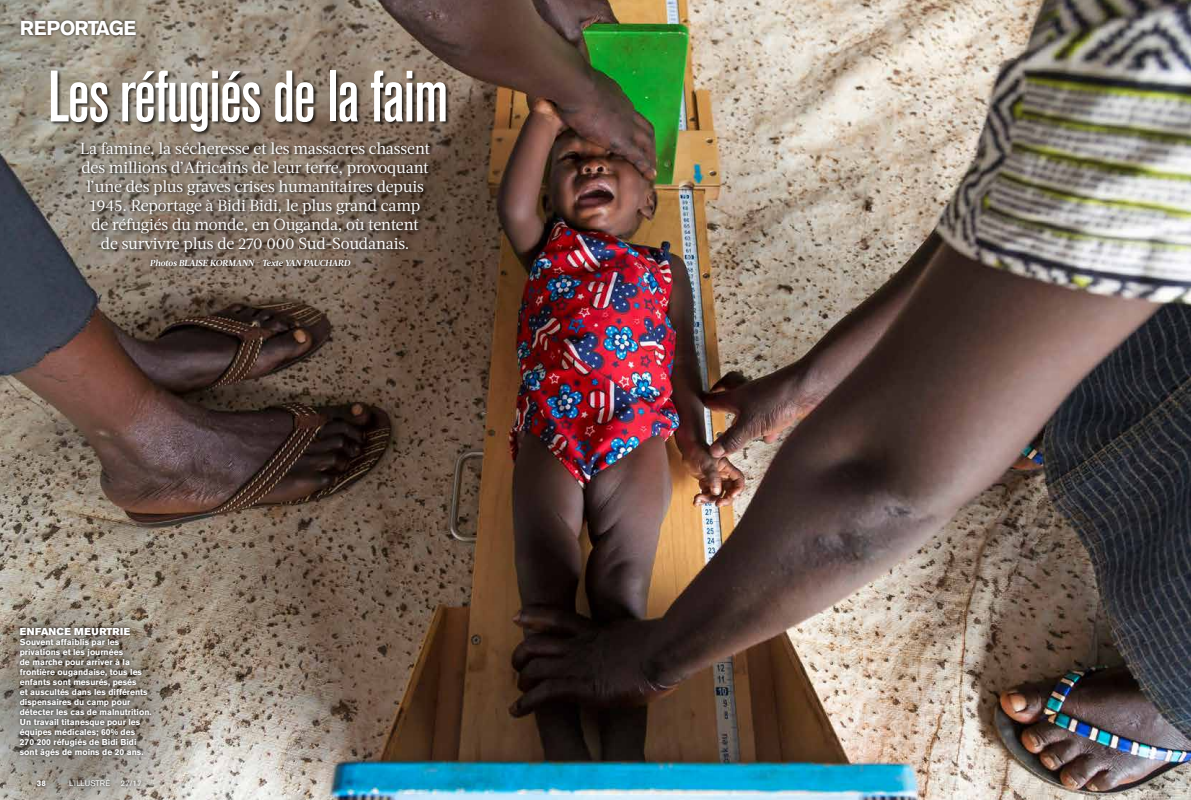
<style>
.page{position:relative;width:1191px;height:800px;background:#fff}
.page>*{position:absolute;margin:0;border:0;box-sizing:border-box;transform-origin:0 0}
.t1{font:500 condensed 72px "Akzidenz Grotesk BE";letter-spacing:-.02em;color:#fff}
.t2{font:700 20px "Akzidenz Grotesk BE";letter-spacing:-.04em;color:#fff}
.t3{font:16px/19px "Acta";letter-spacing:-.01em;color:#fff;text-align:center}
.t4{font:10px "Akzidenz Grotesk BE Super";letter-spacing:.065em;color:#fff}
.t5{font:italic 700 8.8px "Acta";letter-spacing:-.015em;color:#fff}
.t6{font:700 8.5px/10px "Akzidenz Grotesk BE";color:#fff}
.t7{font:8px "Akzidenz Grotesk BE";color:#fff}
.t8{font:700 8px "Akzidenz Grotesk BE";color:#fff}
</style>
<div class="page">
<img style="left:0;top:0;width:1191px;height:799px">
<div style="left:80px;top:141px;width:355px;height:116px;background:#000;opacity:.75"></div>
<div style="left:50px;top:69px;width:400px;height:68px;background:#000;opacity:.75"></div>
<svg style="left:0;top:596px;width:201px;height:203px;background:#a39a8e"></svg>
<div style="left:34px;top:776px;width:110px;height:13px;background:#000;opacity:.75"></div>
<div style="left:18px;top:18px;width:121px;height:20px;background:#000;opacity:.75"></div>
<div style="left:17px;top:624px;width:137px;height:134px;background:#000;opacity:.75"></div>
<div style="left:147px;top:257px;width:207px;height:12px;background:#000;opacity:.75"></div>
<h2 class="t2" style="left:20px;top:16px;width:118px">REPORTAGE</h2>
<h1 class="t1" style="left:48px;top:56px;width:402px">Les réfugiés de la faim</h1>
<p class="t3" style="left:80px;top:139px;width:352px">La famine, la sécheresse et les massacres chassent des millions d’Africains de leur terre, provoquant l’une des plus graves crises humanitaires depuis 1945. Reportage à Bidi Bidi, le plus grand camp de réfugiés du monde, en Ouganda, où tentent<br>de survivre plus de 270 000 Sud-Soudanais.</p>
<p class="t5" style="left:150px;top:258px;width:202px">Photos BLAISE KORMANN - Texte YAN PAUCHARD</p>
<p class="t4" style="left:20px;top:625px;width:112px">ENFANCE MEURTRIE</p>
<p class="t6" style="left:20px;top:636px;width:133px">Souvent affaiblis par les privations et les journées<br>de marche pour arriver à la frontière ougandaise, tous les enfants sont mesurés, pesés<br>et auscultés dans les différents dispensaires du camp pour détecter les cas de malnutrition.<br>Un travail titanesque pour les équipes médicales; 60% des<br>270 200 réfugiés de Bidi Bidi sont âgés de moins de 20 ans.</p>
<p class="t8" style="left:37px;top:778px;width:10px">38</p>
<p class="t7" style="left:69px;top:778px;width:43px">L’ILLUSTRÉ</p>
<p class="t7" style="left:121px;top:778px;width:23px">27/17</p>
</div>
